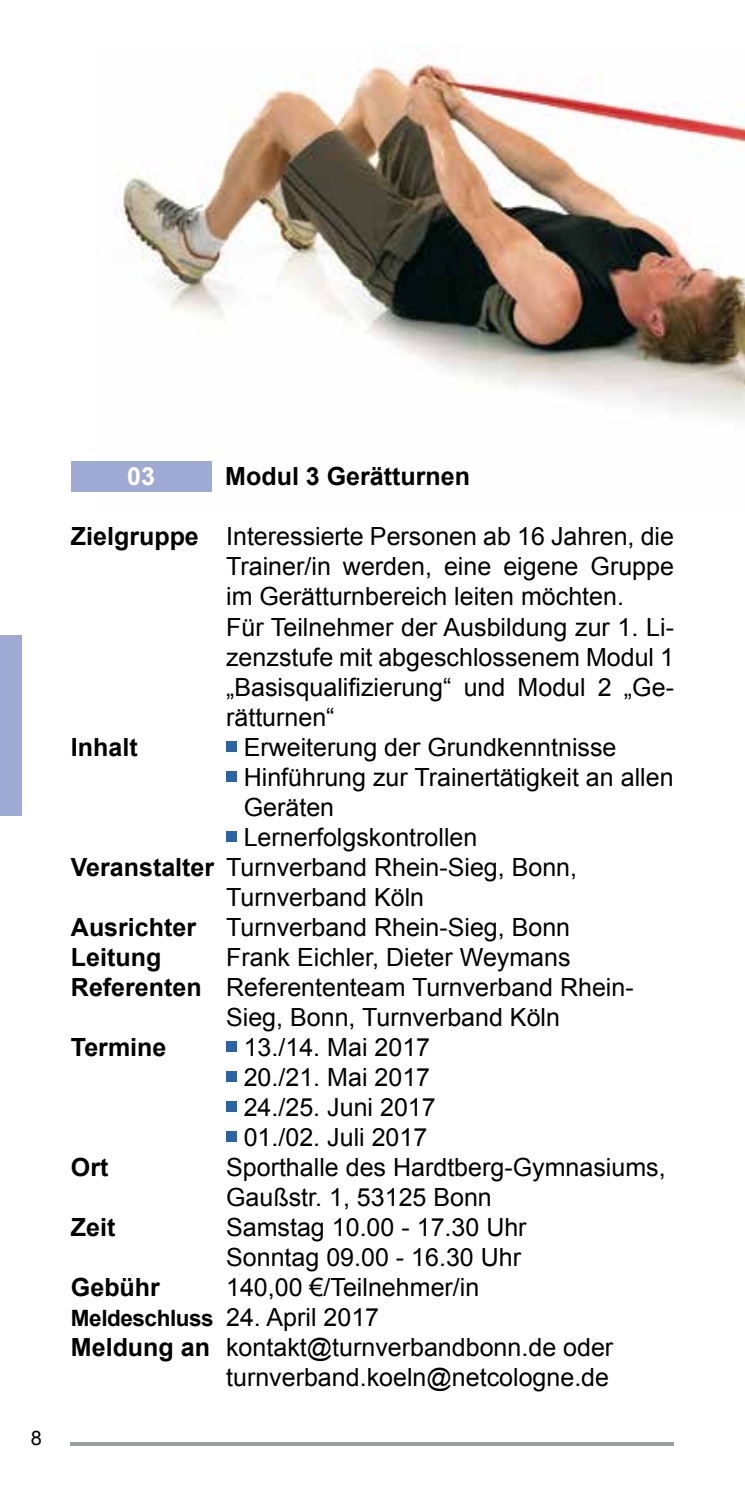
<style>
.page{position:relative;width:745px;height:1489px;background:#fff}
.page>*{position:absolute;margin:0;border:0;box-sizing:border-box;transform-origin:0 0}
.t1{font:25px/30px "Arial";color:#000}
.t2{font:700 25px "Arial";color:#000}
.t3{font:700 25px "Arial";color:#fff}
.t4{font:700 22.5px "Arial";letter-spacing:-.02em;color:#000}
.t5{font:20px "Arial";color:#000}
.s1{font-weight:700}
.s2{font-weight:400;font-size:25px}
</style>
<div class="page">
<hr style="left:71px;top:1442px;width:602px;height:3px;background:#9c9e9f">
<img style="left:96px;top:60px;width:648px;height:432px">
<div style="left:0;top:635px;width:21px;height:180px;background:#9fabd4"></div>
<div style="left:226px;top:741px;width:10px;height:10px;background:#2964a9"></div>
<div style="left:226px;top:771px;width:10px;height:10px;background:#2964a9"></div>
<div style="left:226px;top:831px;width:10px;height:10px;background:#2964a9"></div>
<div style="left:226px;top:1041px;width:10px;height:10px;background:#2964a9"></div>
<div style="left:226px;top:1071px;width:10px;height:10px;background:#2964a9"></div>
<div style="left:226px;top:1101px;width:10px;height:10px;background:#2964a9"></div>
<div style="left:226px;top:1131px;width:10px;height:10px;background:#2964a9"></div>
<div style="left:71px;top:461px;width:140px;height:30px;background:#9fabd4"></div>
<p class="t5" style="left:31px;top:1424px;width:13px">8</p>
<p class="t3" style="left:127px;top:460px;width:29px">03</p>
<p class="t2" style="left:225px;top:460px;width:246px">Modul 3 Gerätturnen</p>
<p class="t1" style="left:226px;top:522px;width:449px;text-indent:-155px"><span class="s1">Zielgruppe</span> Interessierte Personen ab 16 Jahren, die Trainer/in werden, eine eigene Gruppe im Gerätturnbereich leiten möchten.<br>Für Teilnehmer der Ausbildung zur 1. Li&shy;zenzstufe mit abgeschlossenem Modul 1 „Basisqualifizierung“ und Modul 2 „Ge&shy;rätturnen“</p>
<p class="t2" style="left:71px;top:730px;width:68px">Inhalt</p>
<p class="t1" style="left:243px;top:732px;width:374px">Erweiterung der Grundkenntnisse</p>
<p class="t1" style="left:243px;top:762px;width:431px">Hinführung zur Trainertätigkeit an allen</p>
<p class="t1" style="left:243px;top:792px;width:92px">Geräten</p>
<p class="t1" style="left:243px;top:822px;width:235px">Lernerfolgskontrollen</p>
<p class="t1" style="left:71px;top:852px;width:507px"><span class="s1">Veranstalter</span> Turnverband Rhein-Sieg, Bonn,</p>
<p class="t1" style="left:226px;top:882px;width:199px">Turnverband Köln</p>
<p class="t1" style="left:71px;top:912px;width:500px"><span class="s1">Ausrichter</span> Turnverband Rhein-Sieg, Bonn</p>
<p class="t2" style="left:71px;top:940px;width:92px">Leitung</p>
<p class="t1" style="left:226px;top:942px;width:346px">Frank Eichler, Dieter Weymans</p>
<p class="t1" style="left:71px;top:972px;width:564px"><span class="s1">Referenten</span> Referententeam Turnverband Rhein-</p>
<p class="t1" style="left:226px;top:1002px;width:335px">Sieg, Bonn, Turnverband Köln</p>
<p class="t2" style="left:71px;top:1030px;width:97px">Termine</p>
<p class="t1" style="left:243px;top:1032px;width:193px">13./14. Mai 2017<br>20./21. Mai 2017<br>24./25. Juni 2017<br>01./02. Juli 2017</p>
<p class="t2" style="left:71px;top:1150px;width:39px">Ort</p>
<p class="t1" style="left:226px;top:1152px;width:441px">Sporthalle des Hardtberg-Gymnasiums,<br>Gaußstr. 1, 53125 Bonn</p>
<p class="t2" style="left:71px;top:1210px;width:46px">Zeit</p>
<p class="t1" style="left:226px;top:1212px;width:302px">Samstag 10.00 - 17.30 Uhr<br>Sonntag 09.00 - 16.30 Uhr</p>
<p class="t2" style="left:71px;top:1270px;width:90px">Gebühr</p>
<p class="t1" style="left:226px;top:1272px;width:254px">140,00 €/Teilnehmer/in</p>
<p class="t4" style="left:71px;top:1302px;width:309px">Meldeschluss <span class="s2">24. April 2017</span></p>
<p class="t1" style="left:71px;top:1332px;width:543px;text-align:right"><span class="s1">Meldung an</span> kontakt@turnverbandbonn.de oder turnverband.koeln@netcologne.de</p>
</div>
